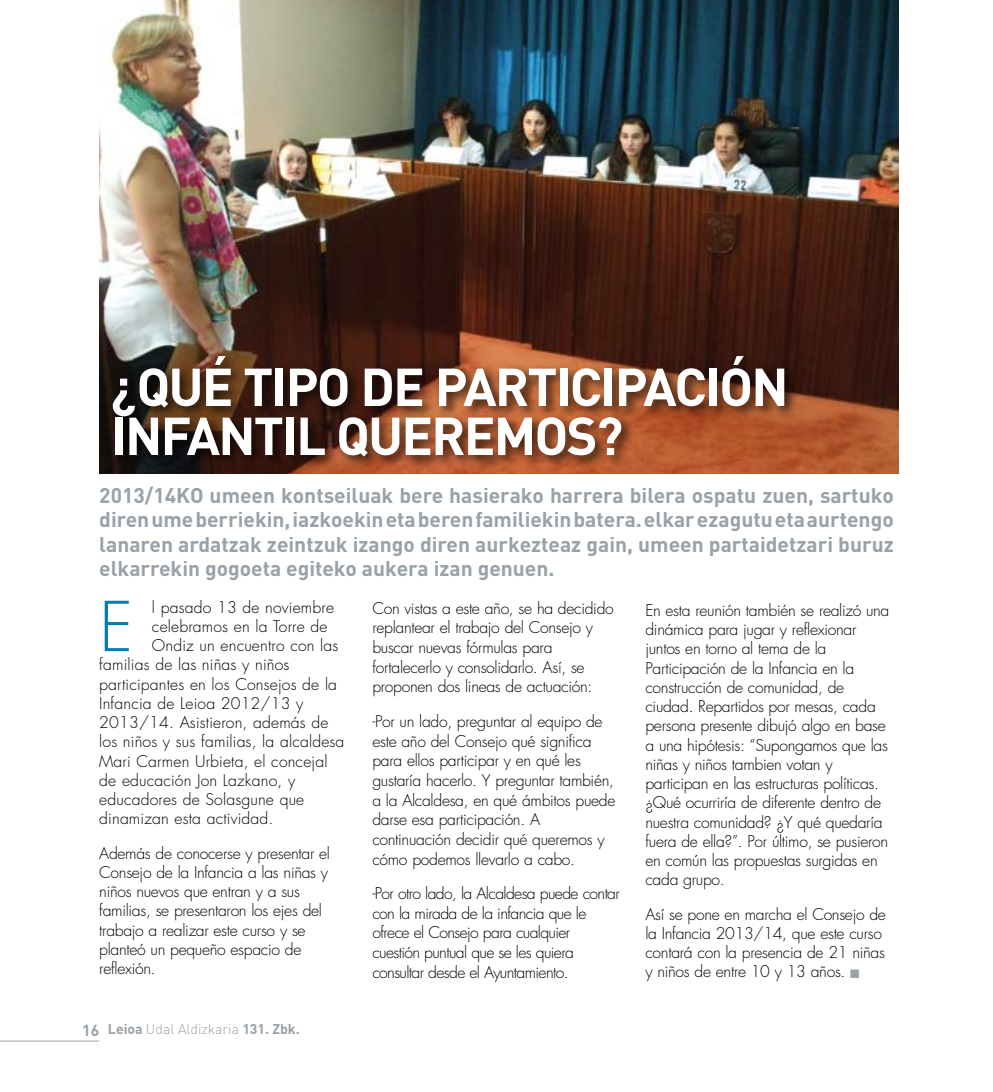
<style>
.page{position:relative;width:993px;height:1092px;background:#fff}
.page>*{position:absolute;margin:0;border:0;box-sizing:border-box;transform-origin:0 0}
.t1{font:300 66.85px "Futura";color:#007caf}
.t2{font:700 52.5px "DIN";letter-spacing:-.035em;color:#fff}
.t3{font:700 21px/24.5px "DIN";color:#99a2a8;text-align:justify}
.t4{font:300 15.75px/19.2px "Futura";letter-spacing:-.02em;color:#000}
.t5{font:300 15.75px "Futura";letter-spacing:.01em;color:#000}
.t6{font:300 15.75px/19.6px "Futura";letter-spacing:-.04em;color:#000}
.t7{font:300 14px "DIN";color:#99a2a8}
.s1{color:#99a2a8}
.s2{font-weight:700;font-size:15.75px}
.s3{font-weight:700}
</style>
<div class="page">
<hr style="left:0;top:1040px;width:99px;height:1px;background:#99a2a8">
<img style="left:99px;top:0;width:799px;height:473px">
<div style="left:108px;top:351px;width:689px;height:118px;background:#000;opacity:.75"></div>
<h2 class="t2" style="left:111px;top:352px;width:379px">¿QUÉ TI PO DE PARTI</h2>
<h2 class="t2" style="left:569px;top:352px;width:162px">CI PACIÓN</h2>
<h2 class="t2" style="left:111px;top:401px;width:104px">IN FANTI</h2>
<h2 class="t2" style="left:296px;top:401px;width:328px">L QUEREMOS?</h2>
<p class="t3" style="left:99px;top:482px;width:795px">2013/14KO umeen kontseiluak bere hasierako harrera bilera ospatu zuen, sartuko diren ume berriekin, iazkoekin eta beren familiekin batera. elkar ezagutu eta aurtengo lanaren ardatzak zeintzuk izango diren aurkezteaz gain, umeen partaidetzari buruz elkarrekin gogoeta egiteko aukera izan genuen.</p>
<h1 class="t1" style="left:99px;top:586px;width:35px">E</h1>
<p class="t5" style="left:152px;top:597px;width:183px">l pasado 13 de noviembre</p>
<p class="t4" style="left:372px;top:598px;width:243px">Con vistas a este año, se ha decidido replantear el trabajo del Consejo y buscar nuevas fórmulas para fortalecerlo y consolidarlo. Así, se proponen dos lineas de actuación:</p>
<p class="t4" style="left:372px;top:711px;width:244px">-Por un lado, preguntar al equipo de este año del Consejo qué significa para ellos participar y en qué les gustaría hacerlo. Y preguntar también, a la Alcaldesa, en qué ámbitos puede darse esa participación. A continuación decidir qué queremos y cómo podemos llevarlo a cabo.</p>
<p class="t6" style="left:372px;top:883px;width:249px">-Por otro lado, la Alcaldesa puede contar con la mirada de la infancia que le ofrece el Consejo para cualquier cuestión puntual que se les quiera consultar desde el Ayuntamiento.</p>
<p class="t4" style="left:645px;top:601px;width:245px">En esta reunión también se realizó una dinámica para jugar y reflexionar juntos en torno al tema de la Participación de la Infancia en la construcción de comunidad, de ciudad. Repartidos por mesas, cada persona presente dibujó algo en base a una hipótesis: “Supongamos que las niñas y niños tambien votan y participan en las estructuras políticas. ¿Qué ocurriría de diferente dentro de nuestra comunidad? ¿Y qué quedaría fuera de ella?”. Por último, se pusieron en común las propuestas surgidas en cada grupo.</p>
<p class="t4" style="left:645px;top:904px;width:242px">Así se pone en marcha el Consejo de la Infancia 2013/14, que este curso contará con la presencia de 21 niñas y niños de entre 10 y 13 años. <span class="s1">■</span></p>
<p class="t5" style="left:152px;top:616px;width:177px">celebramos en la Torre de</p>
<p class="t5" style="left:152px;top:635px;width:188px">Ondiz un encuentro con las</p>
<p class="t5" style="left:99px;top:655px;width:191px">familias de las niñas y niños</p>
<p class="t5" style="left:99px;top:674px;width:239px">participantes en los Consejos de la</p>
<p class="t5" style="left:99px;top:693px;width:206px">Infancia de Leioa 2012/13 y</p>
<p class="t5" style="left:99px;top:712px;width:231px">2013/14. Asistieron, además de</p>
<p class="t5" style="left:99px;top:732px;width:246px">los niños y sus familias, la alcaldesa</p>
<p class="t5" style="left:99px;top:751px;width:230px">Mari Carmen Urbieta, el concejal</p>
<p class="t5" style="left:99px;top:770px;width:197px">de educación Jon Lazkano, y</p>
<p class="t5" style="left:99px;top:789px;width:206px">educadores de Solasgune que</p>
<p class="t5" style="left:99px;top:809px;width:175px">dinamizan esta actividad.</p>
<p class="t4" style="left:99px;top:843px;width:232px">Además de conocerse y presentar el<br>Consejo de la Infancia a las niñas y niños nuevos que entran y a sus familias, se presentaron los ejes del trabajo a realizar este curso y se planteó un pequeño espacio de reflexión.</p>
<p class="t7" style="left:82px;top:1020px;width:219px"><span class="s2">16</span> <span class="s3">Leioa</span> Udal Aldizkaria <span class="s3">131. Zbk.</span></p>
</div>
